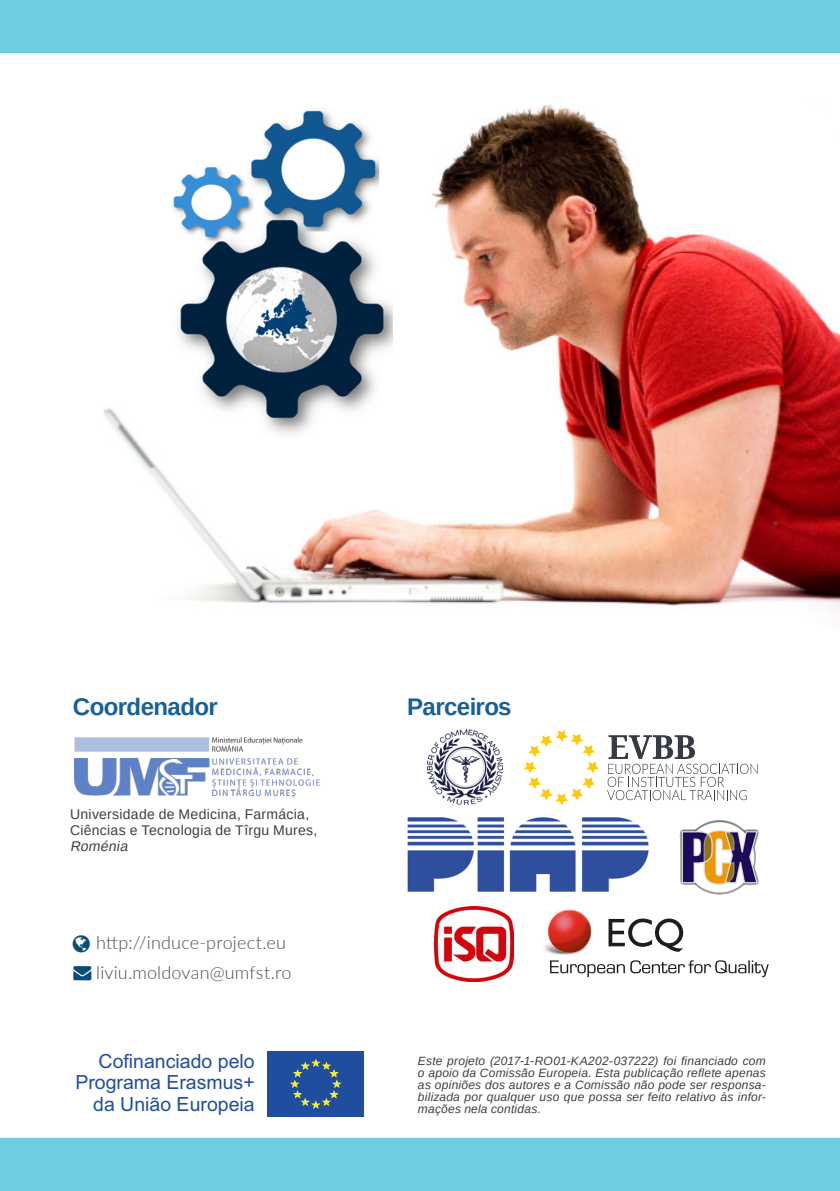
<style>
.page{position:relative;width:840px;height:1191px;background:#fff}
.page>*{position:absolute;margin:0;border:0;box-sizing:border-box;transform-origin:0 0}
.t1{font:700 24px "Arimo";letter-spacing:-.025em;color:#186098}
.t2{font:19.4px/21.8px "Arial";color:#1f4e9f;text-align:right}
.t3{font:300 18px "Lato";letter-spacing:.01em;color:#4b4c4d}
.t4{font:14px/16px "Arimo";letter-spacing:.02em;color:#3e3e3f}
.t5{font:italic 12px/12px "Arimo";letter-spacing:.02em;color:#3e3e3f;text-align:justify}
.s1{font-style:italic}
.s2{color:#0c4d75}
</style>
<div class="page">
<img style="left:103px;top:104px;width:736px;height:507px">
<img style="left:168px;top:104px;width:224px;height:335px">
<img style="left:74px;top:737px;width:246px;height:60px">
<div style="left:267px;top:1051px;width:97px;height:65px;background:#1f4e9f"></div>
<svg style="left:290px;top:1058px;width:50px;height:50px"></svg>
<img style="left:427px;top:729px;width:75px;height:75px">
<img style="left:407px;top:817px;width:241px;height:75px">
<img style="left:434px;top:906px;width:79px;height:75px">
<img style="left:544px;top:909px;width:48px;height:46px">
<svg style="left:608px;top:918px;width:74px;height:33px"></svg>
<img style="left:548px;top:910px;width:42px;height:42px;border-radius:21px">
<svg style="left:550px;top:960px;width:218px;height:17px"></svg>
<img style="left:679px;top:819px;width:80px;height:76px">
<svg style="left:524px;top:730px;width:74px;height:75px"></svg>
<svg style="left:607px;top:735px;width:150px;height:65px"></svg>
<div style="left:0;top:1137px;width:839px;height:54px;background:#6ecde1"></div>
<div style="left:0;top:0;width:839px;height:53px;background:#6ecde1"></div>
<p class="t1" style="left:73px;top:690px;width:146px">Coordenador</p>
<p class="t1" style="left:407px;top:690px;width:106px">Parceiros</p>
<p class="t4" style="left:70px;top:806px;width:248px">Universidade de Medicina, Farmácia,<br>Ciências e Tecnologia de Tîrgu Mures,<br><span class="s1">Roménia</span></p>
<p class="t3" style="left:96px;top:929px;width:191px">http://induce-project.eu</p>
<p class="t3" style="left:73px;top:959px;width:219px"><span class="s2">→</span> liviu.moldovan@umfst.ro</p>
<p class="t2" style="left:75px;top:1050px;width:181px">Cofinanciado pelo<br>Programa Erasmus+ da União Europeia</p>
<p class="t5" style="left:418px;top:1054px;width:349px">Este projeto (2017-1-RO01-KA202-037222) foi financiado com o apoio da Comissão Europeia. Esta publicação reflete apenas as opiniões dos autores e a Comissão não pode ser responsa&shy;bilizada por qualquer uso que possa ser feito relativo às infor&shy;mações nela contidas.</p>
</div>
